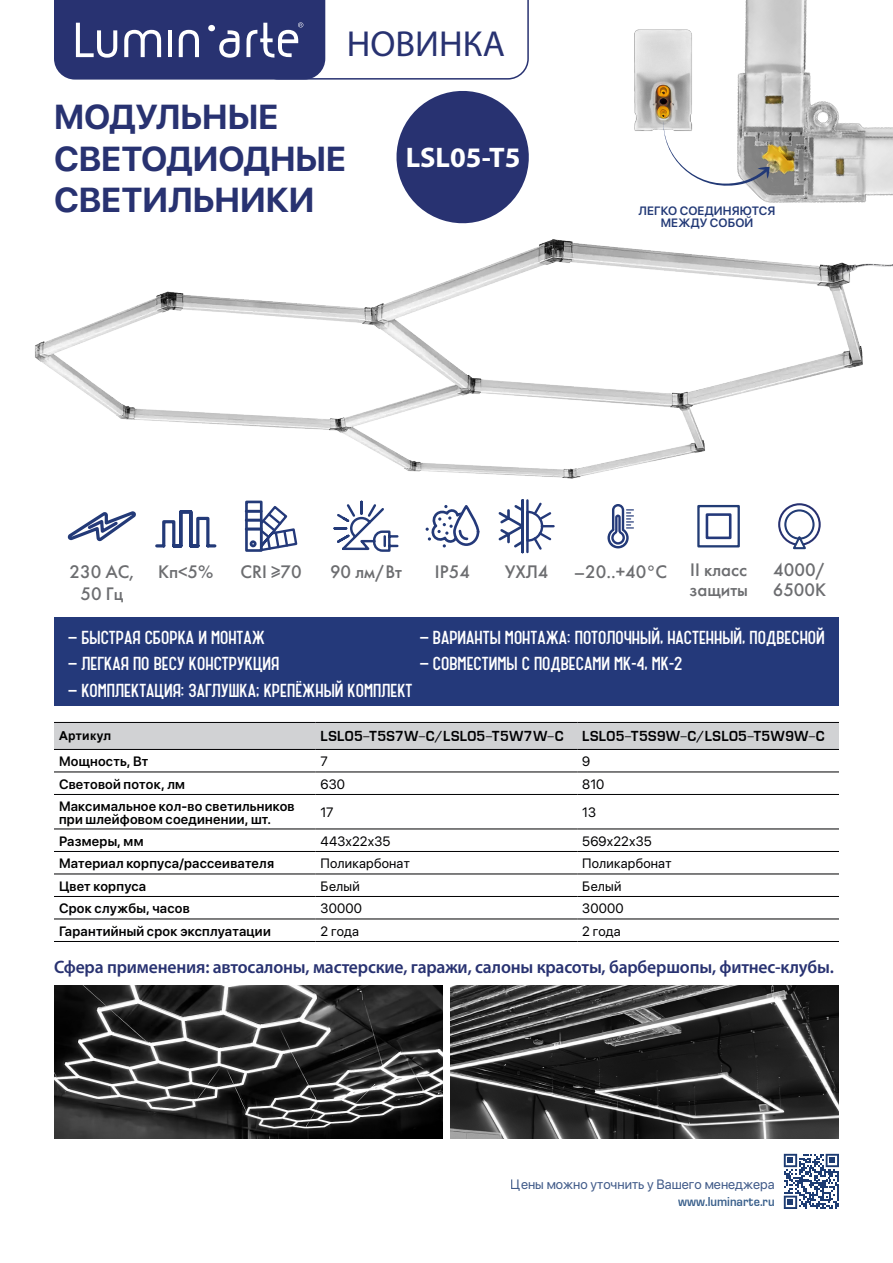
<style>
.page{position:relative;width:893px;height:1263px;background:#fff}
.page>*{position:absolute;margin:0;border:0;box-sizing:border-box;transform-origin:0 0}
.t1{font:36.3px "Myriad Pro";color:#283271}
.t2{font:700 34.5px "SF Pro Display";color:#283271}
.t3{font:700 28.35px "Myriad Pro";color:#fff}
.t4{font:600 18px "Myriad Pro";letter-spacing:-.01em;color:#283271}
.t5{font:18px/19.5px "Futura Futuris";color:#6c6d70}
.t6{font:900 16.5px "Catorze 27 Style 1";color:#fff}
.Artikul{font:600 13.5px/13.5px "SF Pro Display";letter-spacing:.015em;color:#000001}
.Artikul-2{font:13.5px "SF Pro Display";letter-spacing:.01em;color:#000002}
.Artikul-3{font:13.5px "Europe Demi Normal";letter-spacing:.02em;color:#000002;scale:.93 1}
.Artikul-4{font:600 13.5px "SF Pro Display";letter-spacing:.015em;color:#000002}
.t7{font:13.5px "SF Pro Display";color:#1d3c73}
.Artikul-5{font:700 12.3px "Arial";letter-spacing:.025em;color:#000}
.t8{font:600 12px "SF Pro Display";letter-spacing:.01em;color:#223976}
.t9{font:12px "Europe Demi Normal";color:#154276;scale:.92 1}
</style>
<div class="page">
<img style="left:737px;top:0;width:156px;height:203px">
<img style="left:54px;top:986px;width:388px;height:153px">
<img style="left:451px;top:985px;width:388px;height:154px">
<svg style="left:784px;top:1154px;width:55px;height:55px"></svg>
<img style="left:35px;top:239px;width:858px;height:240px">
<svg style="left:67px;top:511px;width:69px;height:31px"></svg>
<svg style="left:607px;top:504px;width:27px;height:44px"></svg>
<svg style="left:498px;top:499px;width:57px;height:55px"></svg>
<svg style="left:426px;top:505px;width:54px;height:42px"></svg>
<svg style="left:244px;top:506px;width:54px;height:45px"></svg>
<div style="left:245px;top:501px;width:18px;height:51px;border:3px solid #233a78"></div>
<svg style="left:333px;top:500px;width:66px;height:52px"></svg>
<div style="left:697px;top:505px;width:43px;height:42px;border:2px solid #223c75"></div>
<div style="left:706px;top:513px;width:25px;height:26px;border:3px solid #24397a"></div>
<svg style="left:778px;top:503px;width:43px;height:47px"></svg>
<div style="left:54px;top:723px;width:785px;height:26px;background:#d1d2d4"></div>
<hr style="left:54px;top:722px;width:262px;height:1px;background:#000002">
<hr style="left:316px;top:722px;width:261px;height:1px;background:#000002">
<hr style="left:577px;top:722px;width:262px;height:1px;background:#000002">
<hr style="left:54px;top:941px;width:262px;height:1px;background:#000002">
<hr style="left:316px;top:941px;width:261px;height:1px;background:#000002">
<hr style="left:577px;top:941px;width:262px;height:1px;background:#000002">
<hr style="left:54px;top:749px;width:262px;height:1px;background:#000002">
<hr style="left:316px;top:749px;width:261px;height:1px;background:#000002">
<hr style="left:577px;top:749px;width:262px;height:1px;background:#000002">
<hr style="left:54px;top:896px;width:262px;height:1px;background:#000002">
<hr style="left:316px;top:896px;width:261px;height:1px;background:#000002">
<hr style="left:577px;top:896px;width:262px;height:1px;background:#000002">
<hr style="left:54px;top:919px;width:262px;height:1px;background:#000002">
<hr style="left:316px;top:919px;width:261px;height:1px;background:#000002">
<hr style="left:577px;top:919px;width:262px;height:1px;background:#000002">
<hr style="left:54px;top:851px;width:262px;height:1px;background:#000002">
<hr style="left:316px;top:851px;width:261px;height:1px;background:#000002">
<hr style="left:577px;top:851px;width:262px;height:1px;background:#000002">
<hr style="left:54px;top:874px;width:262px;height:1px;background:#000002">
<hr style="left:316px;top:874px;width:261px;height:1px;background:#000002">
<hr style="left:577px;top:874px;width:262px;height:1px;background:#000002">
<hr style="left:54px;top:829px;width:262px;height:1px;background:#000002">
<hr style="left:316px;top:829px;width:261px;height:1px;background:#000002">
<hr style="left:577px;top:829px;width:262px;height:1px;background:#000002">
<hr style="left:54px;top:772px;width:262px;height:1px;background:#000002">
<hr style="left:316px;top:772px;width:261px;height:1px;background:#000002">
<hr style="left:577px;top:772px;width:262px;height:1px;background:#000002">
<hr style="left:54px;top:794px;width:262px;height:1px;background:#000002">
<hr style="left:316px;top:794px;width:261px;height:1px;background:#000002">
<hr style="left:577px;top:794px;width:262px;height:1px;background:#000002">
<div style="left:54px;top:618px;width:785px;height:88px;background:#24397a"></div>
<img style="left:634px;top:29px;width:58px;height:102px">
<svg style="left:54px;top:0;width:475px;height:224px"></svg>
<svg style="left:663px;top:118px;width:107px;height:68px"></svg>
<svg style="left:155px;top:510px;width:62px;height:38px"></svg>
<p class="t1" style="left:347px;top:22px;width:159px">НОВИНКА</p>
<p class="t2" style="left:54px;top:93px;width:226px">МОДУЛЬНЫE</p>
<p class="t2" style="left:54px;top:134px;width:293px">СВЕТОДИОДНЫE</p>
<p class="t2" style="left:54px;top:175px;width:262px">СВЕТИЛЬНИКИ</p>
<p class="t3" style="left:406px;top:139px;width:116px">LSL05-T5</p>
<p class="t8" style="left:639px;top:202px;width:138px">ЛЕГКО СОЕДИНЯЮТСЯ</p>
<p class="t8" style="left:661px;top:214px;width:94px">МЕЖДУ СОБОЙ</p>
<p class="t5" style="left:70px;top:562px;width:66px">230 АС,</p>
<p class="t5" style="left:80px;top:584px;width:44px">50 Гц</p>
<p class="t5" style="left:158px;top:562px;width:57px">Кп&lt;5%</p>
<p class="t5" style="left:240px;top:562px;width:63px">CRI ≥70</p>
<p class="t5" style="left:330px;top:562px;width:73px">90 лм/Вт</p>
<p class="t5" style="left:435px;top:562px;width:37px">IP54</p>
<p class="t5" style="left:505px;top:562px;width:45px">УХЛ4</p>
<p class="t5" style="left:574px;top:562px;width:94px">–20..+40°С</p>
<p class="t5" style="left:689px;top:560px;width:60px">II класс защиты</p>
<p class="t5" style="left:773px;top:560px;width:54px">4000/</p>
<p class="t5" style="left:773px;top:580px;width:55px">6500К</p>
<p class="t6" style="left:68px;top:626px;width:198px">— БЫСТРАЯ СБОРКА И МОНТАЖ</p>
<p class="t6" style="left:420px;top:626px;width:407px">— ВАРИАНТЫ МОНТАЖА: ПОТОЛОЧНЫЙ, НАСТЕННЫЙ, ПОДВЕСНОЙ</p>
<p class="t6" style="left:420px;top:653px;width:264px">— СОВМЕСТИМЫ С ПОДВЕСАМИ MK-4, MK-2</p>
<p class="t6" style="left:68px;top:653px;width:213px">— ЛЕГКАЯ ПО ВЕСУ КОНСТРУКЦИЯ</p>
<p class="t6" style="left:68px;top:680px;width:346px">— КОМПЛЕКТАЦИЯ: ЗАГЛУШКА; КРЕПЁЖНЫЙ КОМПЛЕКТ</p>
<p class="Artikul-5" style="left:59px;top:727px;width:54px">Артикул</p>
<p class="Artikul-3" style="left:321px;top:728px;width:263px">LSL05-T5S7W-C/LSL05-T5W7W-C</p>
<p class="Artikul-3" style="left:582px;top:728px;width:262px">LSL05-T5S9W-C/LSL05-T5W9W-C</p>
<p class="Artikul" style="left:59px;top:754px;width:91px">Мощность, Вт</p>
<p class="Artikul-2" style="left:321px;top:752px;width:9px">7</p>
<p class="Artikul-2" style="left:582px;top:752px;width:10px">9</p>
<p class="Artikul" style="left:59px;top:777px;width:128px">Световой поток, лм</p>
<p class="Artikul-2" style="left:321px;top:774px;width:26px">630</p>
<p class="Artikul-2" style="left:582px;top:774px;width:24px">810</p>
<p class="Artikul" style="left:59px;top:798px;width:237px">Максимальное кол-во светильников при шлейфовом соединении, шт.</p>
<p class="Artikul-2" style="left:321px;top:803px;width:15px">17</p>
<p class="Artikul-2" style="left:582px;top:803px;width:15px">13</p>
<p class="Artikul" style="left:59px;top:834px;width:86px">Размеры, мм</p>
<p class="Artikul-2" style="left:321px;top:831px;width:71px">443х22х35</p>
<p class="Artikul-2" style="left:582px;top:831px;width:71px">569х22х35</p>
<p class="Artikul" style="left:59px;top:856px;width:217px">Материал корпуса/рассеивателя</p>
<p class="Artikul-2" style="left:321px;top:854px;width:91px">Поликарбонат</p>
<p class="Artikul-2" style="left:582px;top:854px;width:91px">Поликарбонат</p>
<p class="Artikul" style="left:59px;top:879px;width:89px">Цвет корпуса</p>
<p class="Artikul-2" style="left:321px;top:876px;width:41px">Белый</p>
<p class="Artikul-2" style="left:582px;top:876px;width:41px">Белый</p>
<p class="Artikul-4" style="left:59px;top:899px;width:132px">Срок службы, часов</p>
<p class="Artikul-2" style="left:321px;top:899px;width:43px">30000</p>
<p class="Artikul-2" style="left:582px;top:899px;width:43px">30000</p>
<p class="Artikul-4" style="left:59px;top:921px;width:213px">Гарантийный срок эксплуатации</p>
<p class="Artikul-2" style="left:321px;top:921px;width:40px">2 года</p>
<p class="Artikul-2" style="left:582px;top:921px;width:40px">2 года</p>
<p class="t4" style="left:54px;top:955px;width:781px">Сфера применения: автосалоны, мастерские, гаражи, салоны красоты, барбершопы, фитнес-клубы.</p>
<p class="t7" style="left:511px;top:1174px;width:265px">Цены можно уточнить у Вашего менеджера</p>
<p class="t9" style="left:678px;top:1195px;width:106px">www.luminarte.ru</p>
</div>
